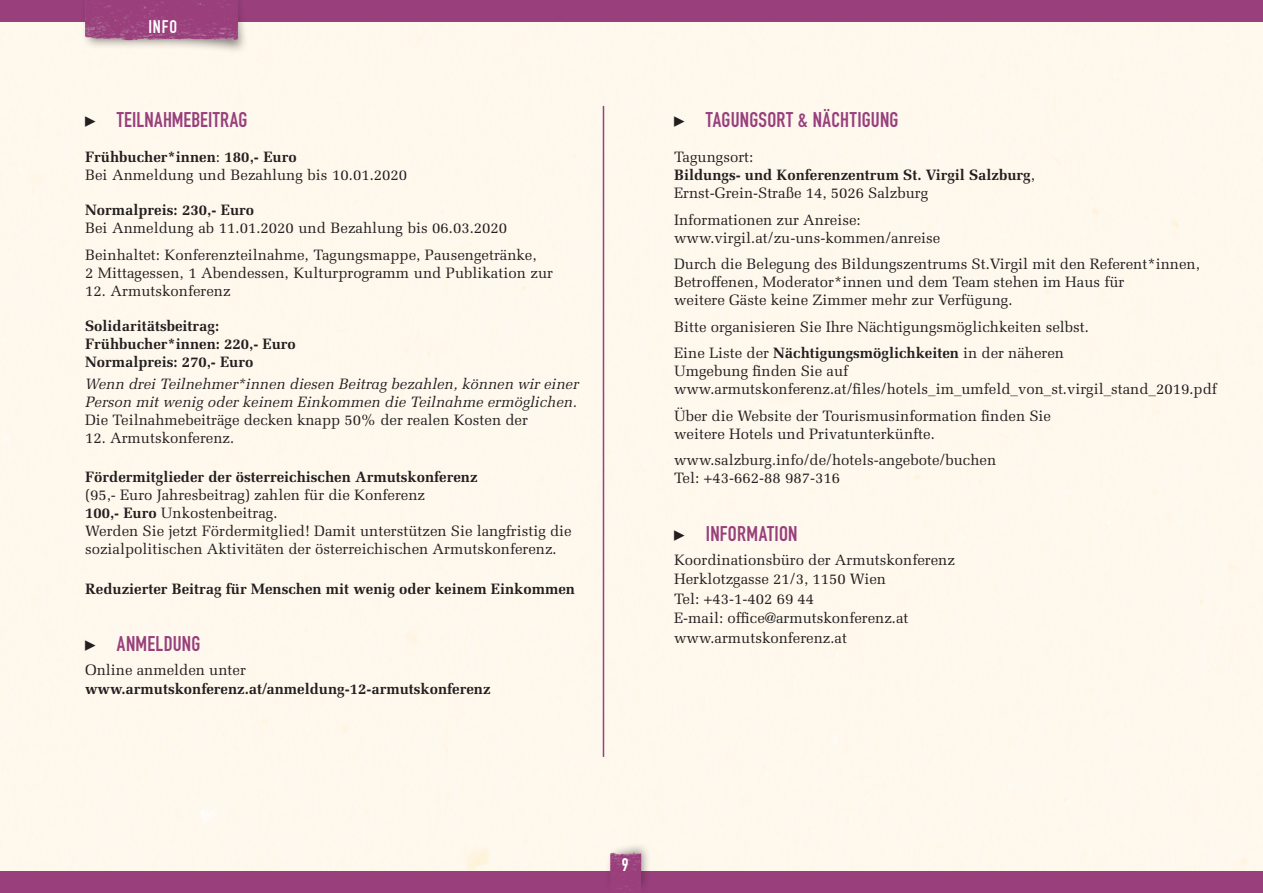
<style>
.page{position:relative;width:1263px;height:893px;background:#fff}
.page>*{position:absolute;margin:0;border:0;box-sizing:border-box;transform-origin:0 0}
.t1{font:21px "DIN Engschrift";letter-spacing:.01em;color:#983f7c}
.t2{font:18px "DIN Engschrift";color:#fff}
.t3{font:15px/18px "Melior";color:#231f20}
.t4{font:700 15px/18px "Melior";color:#231f20}
.t5{font:italic 15px/18px "Melior";color:#231f20}
.s1{font-family:"DejaVu Sans";color:#231f20}
.s2{font-weight:700}
</style>
<div class="page">
<div style="left:0;top:21px;width:1263px;height:851px;background:#fef8ed"></div>
<div style="left:0;top:0;width:1263px;height:21px;background:#983f7c"></div>
<div style="left:0;top:872px;width:1263px;height:21px;background:#983f7c"></div>
<div style="left:605px;top:842px;width:46px;height:51px;background:#231f20;opacity:.55"></div>
<img style="left:610px;top:852px;width:31px;height:41px">
<div style="left:81px;top:0;width:167px;height:54px;background:#231f20;opacity:.55"></div>
<img style="left:85px;top:0;width:153px;height:41px">
<hr style="left:603px;top:106px;width:1px;height:651px;background:#983f7c">
<p class="t2" style="left:148px;top:16px;width:30px">INFO</p>
<h1 class="t1" style="left:85px;top:108px;width:164px"><span class="s1">▸</span> TEILNAHMEBEITRAG</h1>
<p class="t3" style="left:85px;top:148px;width:324px"><span class="s2">Frühbucher*innen</span>: <span class="s2">180,- Euro<br></span>Bei Anmeldung und Bezahlung bis 10.01.2020</p>
<p class="t4" style="left:85px;top:201px;width:171px">Normalpreis: 230,- Euro</p>
<p class="t3" style="left:85px;top:215px;width:453px;line-height:26.5px">Bei Anmeldung ab 11.01.2020 und Bezahlung bis 06.03.2020<br>Beinhaltet: Konferenzteilnahme, Tagungsmappe, Pausengetränke,</p>
<p class="t3" style="left:85px;top:264px;width:469px">2 Mittagessen, 1 Abendessen, Kulturprogramm und Publikation zur</p>
<p class="t3" style="left:85px;top:282px;width:147px">12. Armutskonferenz</p>
<p class="t4" style="left:85px;top:316px;width:212px">Solidaritätsbeitrag:<br>Frühbucher*innen: 220,- Euro<br>Normalpreis: 270,- Euro</p>
<p class="t5" style="left:85px;top:375px;width:495px">Wenn drei Teilnehmer*innen diesen Beitrag bezahlen, können wir einer<br>Person mit wenig oder keinem Einkommen die Teilnahme ermöglichen.</p>
<p class="t3" style="left:85px;top:411px;width:444px">Die Teilnahmebeiträge decken knapp 50% der realen Kosten der</p>
<p class="t3" style="left:85px;top:429px;width:151px">12. Armutskonferenz.</p>
<p class="t4" style="left:85px;top:468px;width:394px">Fördermitglieder der österreichischen Armutskonferenz</p>
<p class="t3" style="left:85px;top:486px;width:488px">(95,- Euro Jahresbeitrag) zahlen für die Konferenz<br><span class="s2">100,- Euro</span> Unkostenbeitrag.<br>Werden Sie jetzt Fördermitglied! Damit unterstützen Sie langfristig die sozialpolitischen Aktivitäten der österreichischen Armutskonferenz.</p>
<p class="t4" style="left:85px;top:579px;width:491px">Reduzierter Beitrag für Menschen mit wenig oder keinem Einkommen</p>
<h1 class="t1" style="left:85px;top:631px;width:117px"><span class="s1">▸</span> ANMELDUNG</h1>
<p class="t3" style="left:85px;top:661px;width:162px">Online anmelden unter</p>
<p class="t4" style="left:85px;top:680px;width:407px">www.armutskonferenz.at/anmeldung-12-armutskonferenz</p>
<h1 class="t1" style="left:674px;top:108px;width:226px"><span class="s1">▸</span> TAGUNGSORT &amp; NÄCHTIGUNG</h1>
<p class="t3" style="left:674px;top:148px;width:362px">Tagungsort:<br><span class="s2">Bildungs- und Konferenzentrum St. Virgil Salzburg</span>,<br>Ernst-Grein-Straße 14, 5026 Salzburg</p>
<p class="t3" style="left:674px;top:211px;width:268px">Informationen zur Anreise: www.virgil.at/zu-uns-kommen/anreise</p>
<p class="t3" style="left:674px;top:255px;width:527px">Durch die Belegung des Bildungszentrums St.Virgil mit den Referent*innen,<br>Betroffenen, Moderator*innen und dem Team stehen im Haus für<br>weitere Gäste keine Zimmer mehr zur Verfügung.</p>
<p class="t3" style="left:674px;top:313px;width:416px;line-height:26.5px">Bitte organisieren Sie Ihre Nächtigungsmöglichkeiten selbst.<br>Eine Liste der <span class="s2">Nächtigungsmöglichkeiten</span> in der näheren</p>
<p class="t3" style="left:674px;top:362px;width:544px">Umgebung finden Sie auf www.armutskonferenz.at/files/hotels_im_umfeld_von_st.virgil_stand_2019.pdf</p>
<p class="t3" style="left:674px;top:407px;width:378px">Über die Website der Tourismusinformation finden Sie weitere Hotels und Privatunterkünfte.</p>
<p class="t3" style="left:674px;top:451px;width:324px">www.salzburg.info/de/hotels-angebote/buchen<br>Tel: +43-662-88 987-316</p>
<h1 class="t1" style="left:674px;top:521px;width:125px"><span class="s1">▸</span> INFORMATION</h1>
<p class="t3" style="left:674px;top:550px;width:282px;line-height:19.5px">Koordinationsbüro der Armutskonferenz<br>Herklotzgasse 21/3, 1150 Wien<br>Tel: +43-1-402 69 44<br>E-mail: office@armutskonferenz.at www.armutskonferenz.at</p>
<p class="t2" style="left:622px;top:854px;width:8px">9</p>
</div>
